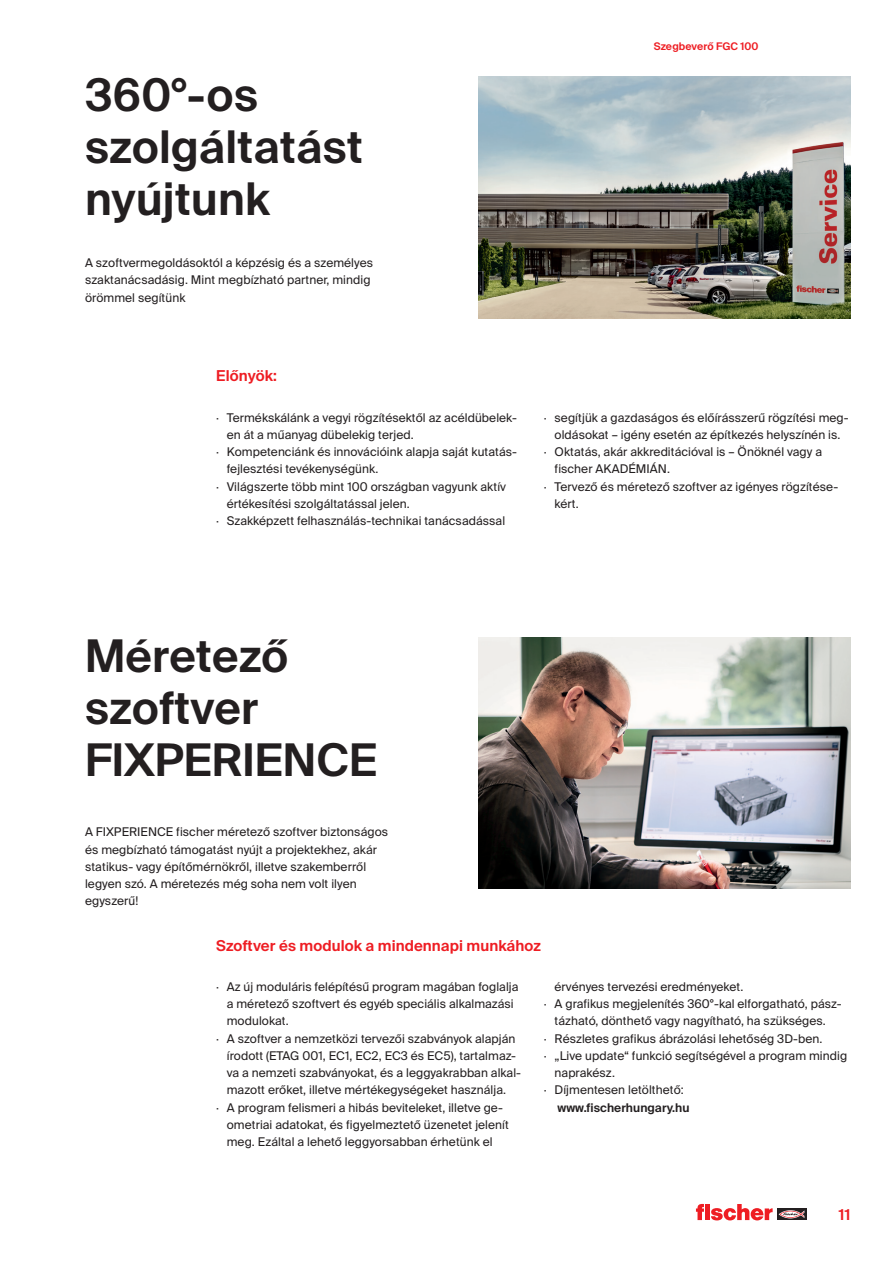
<style>
.page{position:relative;width:893px;height:1263px;background:#fff}
.page>*{position:absolute;margin:0;border:0;box-sizing:border-box;transform-origin:0 0}
.CB_AF_01_HEAD_30PT_S{font:600 45px "fischerstrong";letter-spacing:.005em;color:#231f20}
.CB_AF_02_SUBHEAD_SB{font:600 15px "fischerstrong";letter-spacing:.005em;color:#ee1d23}
.CB_AF_03_COPY_REG{font:12px/17.2px "fischerstrong";letter-spacing:.005em;color:#231f20}
.t1{font:600 10.5px "fischerstrong";letter-spacing:.005em;color:#ee1d23}
.s1{font-weight:600}
</style>
<div class="page">
<svg style="left:777px;top:1208px;width:29px;height:12px"></svg>
<svg style="left:779px;top:1210px;width:25px;height:8px"></svg>
<svg style="left:696px;top:1204px;width:77px;height:16px"></svg>
<img style="left:478px;top:77px;width:372px;height:241px">
<img style="left:478px;top:637px;width:372px;height:251px">
<p class="CB_AF_01_HEAD_30PT_S" style="left:85px;top:70px;width:174px">360°-os</p>
<p class="CB_AF_01_HEAD_30PT_S" style="left:85px;top:121px;width:280px">szolgáltatást</p>
<p class="CB_AF_01_HEAD_30PT_S" style="left:85px;top:173px;width:186px">nyújtunk</p>
<p class="CB_AF_03_COPY_REG" style="left:85px;top:254px;width:289px">A szoftvermegoldásoktól a képzésig és a személyes</p>
<p class="CB_AF_03_COPY_REG" style="left:85px;top:272px;width:287px">szaktanácsadásig. Mint megbízható partner, mindig</p>
<p class="CB_AF_03_COPY_REG" style="left:85px;top:289px;width:102px">örömmel segítünk</p>
<p class="CB_AF_02_SUBHEAD_SB" style="left:216px;top:367px;width:62px">Előnyök:</p>
<p class="CB_AF_03_COPY_REG" style="left:227px;top:409px;width:292px;text-indent:-11px">· Termékskálánk a vegyi rögzítésektől az acéldübelek&shy;en át a műanyag dübelekig terjed.</p>
<p class="CB_AF_03_COPY_REG" style="left:227px;top:443px;width:292px;text-indent:-11px">· Kompetenciánk és innovációink alapja saját kutatás&shy;fejlesztési tevékenységünk.</p>
<p class="CB_AF_03_COPY_REG" style="left:227px;top:478px;width:281px;text-indent:-11px">· Világszerte több mint 100 országban vagyunk aktív értékesítési szolgáltatással jelen.</p>
<p class="CB_AF_03_COPY_REG" style="left:216px;top:512px;width:290px">· Szakképzett felhasználás-technikai tanácsadással</p>
<p class="t1" style="left:654px;top:41px;width:106px">Szegbeverő FGC 100</p>
<p class="CB_AF_03_COPY_REG" style="left:544px;top:409px;width:306px;text-align:center">· segítjük a gazdaságos és előírásszerű rögzítési meg&shy;oldásokat – igény esetén az építkezés helyszínén is.</p>
<p class="CB_AF_03_COPY_REG" style="left:555px;top:443px;width:269px;text-indent:-11px">· Oktatás, akár akkreditációval is – Önöknél vagy a fischer AKADÉMIÁN.</p>
<p class="CB_AF_03_COPY_REG" style="left:555px;top:478px;width:285px;text-indent:-11px">· Tervező és méretező szoftver az igényes rögzítése&shy;kért.</p>
<p class="CB_AF_01_HEAD_30PT_S" style="left:85px;top:630px;width:205px">Méretező</p>
<p class="CB_AF_01_HEAD_30PT_S" style="left:85px;top:682px;width:175px">szoftver</p>
<p class="CB_AF_01_HEAD_30PT_S" style="left:85px;top:734px;width:293px">FIXPERIENCE</p>
<p class="CB_AF_03_COPY_REG" style="left:85px;top:823px;width:305px">A FIXPERIENCE fischer méretező szoftver biztonságos</p>
<p class="CB_AF_03_COPY_REG" style="left:85px;top:841px;width:293px">és megbízható támogatást nyújt a projektekhez, akár</p>
<p class="CB_AF_03_COPY_REG" style="left:85px;top:858px;width:283px">statikus- vagy építőmérnökről, illetve szakemberről</p>
<p class="CB_AF_03_COPY_REG" style="left:85px;top:875px;width:273px">legyen szó. A méretezés még soha nem volt ilyen</p>
<p class="CB_AF_03_COPY_REG" style="left:85px;top:892px;width:55px">egyszerű!</p>
<p class="CB_AF_02_SUBHEAD_SB" style="left:216px;top:937px;width:326px">Szoftver és modulok a mindennapi munkához</p>
<p class="CB_AF_03_COPY_REG" style="left:227px;top:978px;width:293px;text-indent:-11px">· Az új moduláris felépítésű program magában foglalja a méretező szoftvert és egyéb speciális alkalmazási modulokat.</p>
<p class="CB_AF_03_COPY_REG" style="left:227px;top:1030px;width:296px;text-indent:-11px">· A szoftver a nemzetközi tervezői szabványok alapján írodott (ETAG 001, EC1, EC2, EC3 és EC5), tartalmaz&shy;va a nemzeti szabványokat, és a leggyakrabban alkal&shy;mazott erőket, illetve mértékegységeket használja.</p>
<p class="CB_AF_03_COPY_REG" style="left:227px;top:1099px;width:284px;text-indent:-11px">· A program felismeri a hibás beviteleket, illetve ge&shy;ometriai adatokat, és figyelmeztető üzenetet jelenít meg. Ezáltal a lehető leggyorsabban érhetünk el</p>
<p class="CB_AF_03_COPY_REG" style="left:555px;top:978px;width:190px">érvényes tervezési eredményeket.</p>
<p class="CB_AF_03_COPY_REG" style="left:544px;top:995px;width:299px;text-align:center">· A grafikus megjelenítés 360°-kal elforgatható, pász&shy;tázható, dönthető vagy nagyítható, ha szükséges.</p>
<p class="CB_AF_03_COPY_REG" style="left:544px;top:1030px;width:280px">· Részletes grafikus ábrázolási lehetőség 3D-ben.</p>
<p class="CB_AF_03_COPY_REG" style="left:555px;top:1047px;width:294px;text-indent:-11px">· „Live update“ funkció segítségével a program mindig naprakész.</p>
<p class="CB_AF_03_COPY_REG" style="left:557px;top:1082px;width:134px;text-indent:-13px">· Díjmentesen letölthető: <span class="s1">www.fischerhungary.hu</span></p>
<p class="CB_AF_02_SUBHEAD_SB" style="left:839px;top:1206px;width:13px">11</p>
</div>
